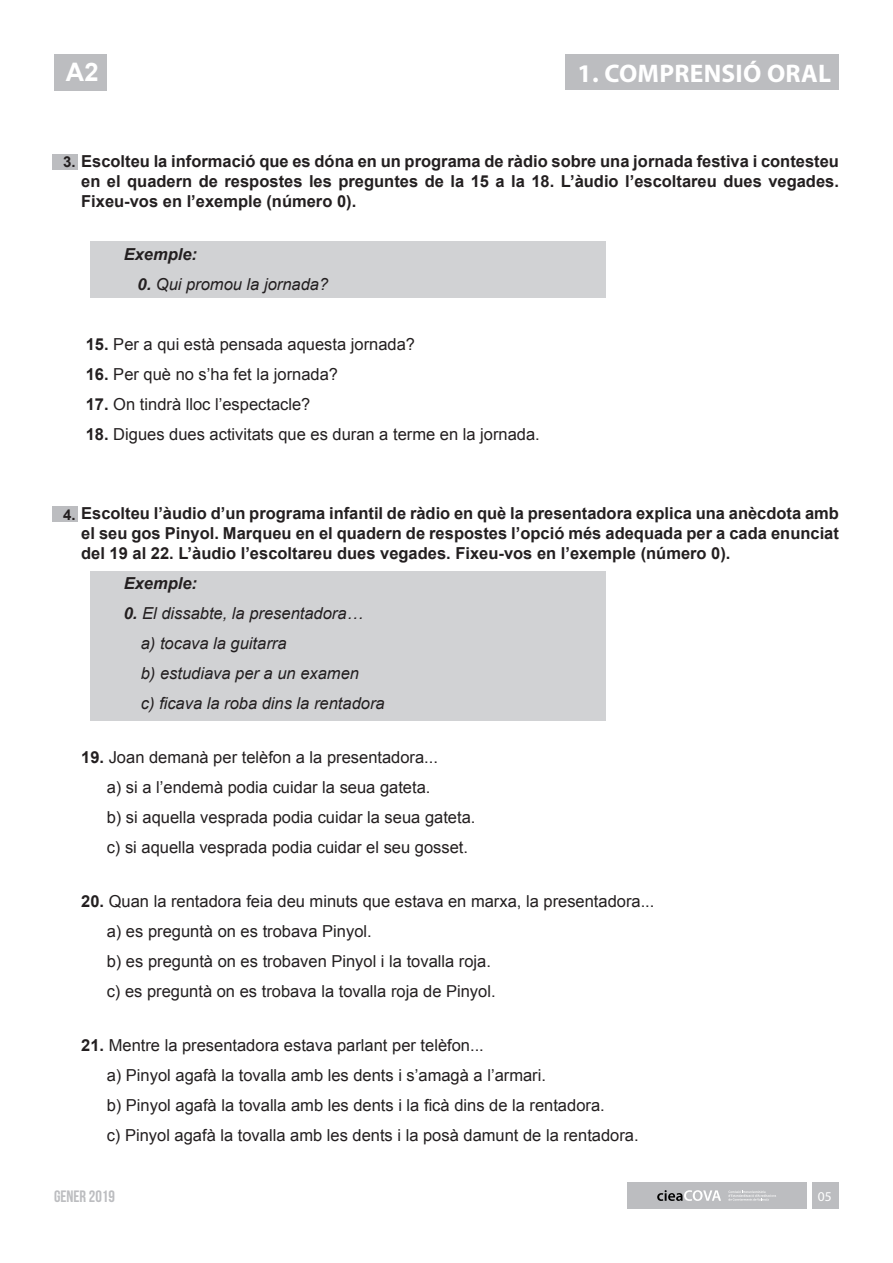
<style>
.page{position:relative;width:893px;height:1263px;background:#fff}
.page>*{position:absolute;margin:0;border:0;box-sizing:border-box;transform-origin:0 0}
.t1{font:700 25.5px "Myriad Pro";letter-spacing:.01em;color:#fff}
.t2{font:700 25.5px "Arial";color:#fff}
.V_F{font:16.5px "Arial";color:#231f20}
.SUBENUNCIAT{font:700 16.5px/19.8px "Arial";color:#231f20;text-align:justify}
.V_F-2{font:italic 16.5px "Arial";color:#231f20}
.SUB_ENUNCIAT{font:700 16.5px "Bebas Neue";color:#bcbdc0}
.ENUNCIAT{font:italic 700 16.5px "Arial";color:#231f20}
.V_F-3{font:italic 700 16.5px "Arial";color:#231f20}
.t3{font:13.5px "Myriad Pro";color:#fff}
.s1{font-size:15px}
.s2{font-weight:700}
</style>
<div class="page">
<div style="left:812px;top:1182px;width:27px;height:27px;background:#bcbdc0"></div>
<div style="left:627px;top:1182px;width:179px;height:27px;background:#bcbdc0"></div>
<svg style="left:728px;top:1190px;width:48px;height:10px"></svg>
<svg style="left:657px;top:1190px;width:64px;height:11px"></svg>
<div style="left:54px;top:54px;width:52px;height:37px;background:#bcbdc0"></div>
<div style="left:90px;top:242px;width:516px;height:56px;background:#d1d2d4"></div>
<div style="left:90px;top:571px;width:516px;height:150px;background:#d1d2d4"></div>
<div style="left:52px;top:154px;width:26px;height:16px;background:#bcbdc0"></div>
<div style="left:52px;top:506px;width:26px;height:16px;background:#bcbdc0"></div>
<div style="left:565px;top:54px;width:274px;height:35px;background:#bcbdc0"></div>
<h1 class="t2" style="left:66px;top:56px;width:34px">C1</h1>
<h1 class="t2" style="left:66px;top:56px;width:34px">A2</h1>
<p class="t1" style="left:578px;top:57px;width:255px">1. COMPRENSIÓ ORAL</p>
<p class="SUBENUNCIAT" style="left:81px;top:152px;width:759px;text-indent:-18px"><span class="s1">3.</span> Escolteu la informació que es dóna en un programa de ràdio sobre una jornada festiva i contesteu en el quadern de respostes les preguntes de la 15 a la 18. L’àudio l’escoltareu dues vegades.<br>Fixeu-vos en l’exemple (número 0).</p>
<p class="ENUNCIAT" style="left:124px;top:243px;width:75px">Exemple:</p>
<p class="V_F-2" style="left:137px;top:273px;width:192px"><span class="s2">0.</span> Qui promou la jornada?</p>
<p class="V_F" style="left:86px;top:333px;width:331px"><span class="s2">15.</span> Per a qui està pensada aquesta jornada?</p>
<p class="V_F" style="left:86px;top:363px;width:254px"><span class="s2">16.</span> Per què no s’ha fet la jornada?</p>
<p class="V_F" style="left:86px;top:393px;width:226px"><span class="s2">17.</span> On tindrà lloc l’espectacle?</p>
<p class="V_F" style="left:86px;top:423px;width:455px"><span class="s2">18.</span> Digues dues activitats que es duran a terme en la jornada.</p>
<p class="SUBENUNCIAT" style="left:81px;top:504px;width:759px;text-indent:-18px"><span class="s1">4.</span> Escolteu l’àudio d’un programa infantil de ràdio en què la presentadora explica una anècdota amb el seu gos Pinyol. Marqueu en el quadern de respostes l’opció més adequada per a cada enunciat del 19 al 22. L’àudio l’escoltareu dues vegades. Fixeu-vos en l’exemple (número 0).</p>
<p class="V_F-3" style="left:124px;top:573px;width:75px">Exemple:</p>
<p class="V_F-2" style="left:124px;top:603px;width:241px"><span class="s2">0.</span> El dissabte, la presentadora…</p>
<p class="V_F-2" style="left:141px;top:633px;width:147px">a) tocava la guitarra</p>
<p class="V_F-2" style="left:141px;top:663px;width:220px">b) estudiava per a un examen</p>
<p class="V_F-2" style="left:141px;top:693px;width:245px">c) ficava la roba dins la rentadora</p>
<p class="V_F" style="left:81px;top:746px;width:358px"><span class="s2">19.</span> Joan demanà per telèfon a la presentadora...</p>
<p class="V_F" style="left:107px;top:776px;width:325px">a) si a l’endemà podia cuidar la seua gateta.</p>
<p class="V_F" style="left:107px;top:806px;width:370px">b) si aquella vesprada podia cuidar la seua gateta.</p>
<p class="V_F" style="left:107px;top:836px;width:363px">c) si aquella vesprada podia cuidar el seu gosset.</p>
<p class="V_F" style="left:81px;top:890px;width:575px"><span class="s2">20.</span> Quan la rentadora feia deu minuts que estava en marxa, la presentadora...</p>
<p class="V_F" style="left:107px;top:920px;width:267px">a) es preguntà on es trobava Pinyol.</p>
<p class="V_F" style="left:107px;top:950px;width:386px">b) es preguntà on es trobaven Pinyol i la tovalla roja.</p>
<p class="V_F" style="left:107px;top:980px;width:390px">c) es preguntà on es trobava la tovalla roja de Pinyol.</p>
<p class="V_F" style="left:81px;top:1034px;width:404px"><span class="s2">21.</span> Mentre la presentadora estava parlant per telèfon...</p>
<p class="V_F" style="left:107px;top:1064px;width:441px">a) Pinyol agafà la tovalla amb les dents i s’amagà a l’armari.</p>
<p class="V_F" style="left:107px;top:1094px;width:499px">b) Pinyol agafà la tovalla amb les dents i la ficà dins de la rentadora.</p>
<p class="V_F" style="left:107px;top:1124px;width:533px">c) Pinyol agafà la tovalla amb les dents i la posà damunt de la rentadora.</p>
<p class="SUB_ENUNCIAT" style="left:54px;top:1187px;width:62px">GENER 2019</p>
<p class="t3" style="left:818px;top:1188px;width:15px">05</p>
</div>
